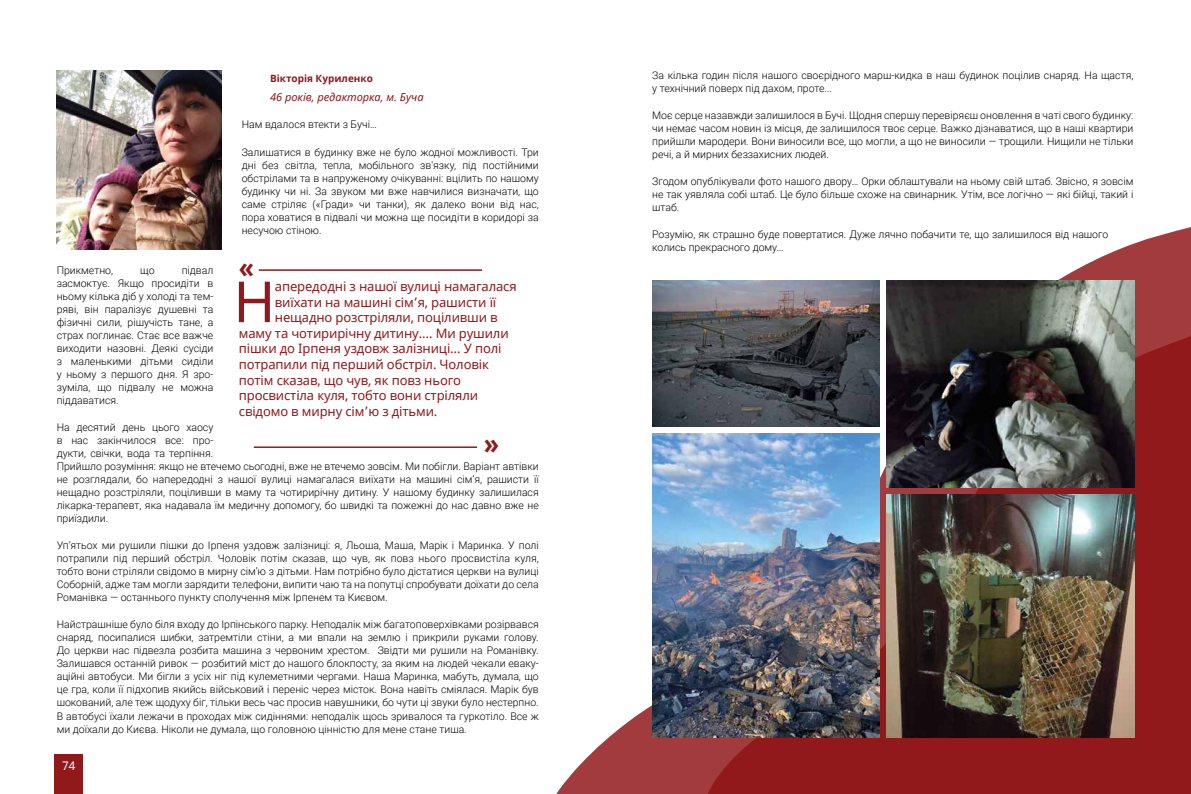
<style>
.page{position:relative;width:1191px;height:794px;background:#fff}
.page>*{position:absolute;margin:0;border:0;box-sizing:border-box;transform-origin:0 0}
.t1{font:56.7px "Noto Sans";color:#91181b}
.t2{font:700 28px "Futuris C";color:#91181b}
.t3{font:13px "Noto Sans";letter-spacing:-.01em;color:#91181b}
.t4{font:12px "Noto Sans";color:#fff}
.t5{font:italic 11px "Noto Sans";color:#91181b}
.t6{font:300 10.5px/13px "Roboto";color:#000;text-align:justify}
.t7{font:700 10px "Noto Sans";color:#91181b}
</style>
<div class="page">
<div style="left:55px;top:754px;width:28px;height:40px;background:#91181b"></div>
<img style="left:57px;top:71px;width:165px;height:178px">
<hr style="left:259px;top:269px;width:223px;height:2px;background:#91181b">
<hr style="left:254px;top:446px;width:223px;height:2px;background:#91181b">
<svg style="left:556px;top:227px;width:635px;height:567px"></svg>
<svg style="left:664px;top:329px;width:527px;height:465px;background:#942629"></svg>
<img style="left:652px;top:281px;width:227px;height:145px">
<img style="left:652px;top:434px;width:227px;height:303px">
<img style="left:886px;top:281px;width:248px;height:206px">
<img style="left:886px;top:495px;width:248px;height:242px">
<p class="t7" style="left:270px;top:71px;width:104px">Вікторія Куриленко</p>
<p class="t5" style="left:270px;top:89px;width:155px">46 років, редакторка, м. Буча</p>
<p class="t6" style="left:242px;top:118px;width:137px">Нам вдалося втекти з Бучі…</p>
<p class="t6" style="left:242px;top:145px;width:298px">Залишатися в будинку вже не було жодної можливості. Три дні без світла, тепла, мобільного зв'язку, під постійними обстрілами та в напруженому очікуванні: вцілить по нашому будинку чи ні. За звуком ми вже навчилися визначати, що саме стріляє («Гради» чи танки), як далеко вони від нас, пора ховатися в підвалі чи можна ще посидіти в коридорі за несучою стіною.</p>
<h2 class="t2" style="left:239px;top:252px;width:17px">«</h2>
<p class="t6" style="left:57px;top:263px;width:158px;text-indent:125px">підвал засмоктує. Якщо просидіти в ньому кілька діб у холоді та тем&shy;ряві, він паралізує душевні та фізичні сили, рішучість тане, а страх поглинає. Стає все важче виходити назовні. Деякі сусіди з маленькими дітьми сиділи у ньому з першого дня. Я зро&shy;зуміла, що підвалу не можна піддаватися.</p>
<p class="t6" style="left:57px;top:420px;width:483px;text-align:left">На десятий день цього хаосу<br>в нас закінчилося все: про-<br>дукти, свічки, вода та терпіння.<br>Прийшло розуміння: якщо не втечемо сьогодні, вже не втечемо зовсім. Ми побігли. Варіант автівки не розглядали, бо напередодні з нашої вулиці намагалася виїхати на машині сім’я, рашисти її нещадно розстріляли, поціливши в маму та чотирирічну дитину. У нашому будинку залишилася лікарка-терапевт, яка надавала їм медичну допомогу, бо швидкі та пожежні до нас давно вже не приїздили.</p>
<p class="t6" style="left:57px;top:538px;width:483px">Уп’ятьох ми рушили пішки до Ірпеня уздовж залізниці: я, Льоша, Маша, Марік і Маринка. У полі потрапили під перший обстріл. Чоловік потім сказав, що чув, як повз нього просвистіла куля, тобто вони стріляли свідомо в мирну сім’ю з дітьми. Нам потрібно було дістатися церкви на вулиці Соборній, адже там могли зарядити телефони, випити чаю та на попутці спробувати доїхати до села Романівка — останнього пункту сполучення між Ірпенем та Києвом.</p>
<p class="t6" style="left:57px;top:618px;width:483px">Найстрашніше було біля входу до Ірпінського парку. Неподалік між багатоповерхівками розірвався снаряд, посипалися шибки, затремтіли стіни, а ми впали на землю і прикрили руками голову.<br>До церкви нас підвезла розбита машина з червоним хрестом. Звідти ми рушили на Романівку.<br>Залишався останній ривок — розбитий міст до нашого блокпосту, за яким на людей чекали еваку&shy;аційні автобуси. Ми бігли з усіх ніг під кулеметними чергами. Наша Маринка, мабуть, думала, що це гра, коли її підхопив якийсь військовий і переніс через місток. Вона навіть сміялася. Марік був шокований, але теж щодуху біг, тільки весь час просив навушники, бо чути ці звуки було нестерпно.<br>В автобусі їхали лежачи в проходах між сидіннями: неподалік щось зривалося та гуркотіло. Все ж ми доїхали до Києва. Ніколи не думала, що головною цінністю для мене стане тиша.</p>
<p class="t6" style="left:57px;top:263px;width:58px">Прикметно,</p>
<p class="t6" style="left:140px;top:263px;width:16px">що</p>
<h1 class="t1" style="left:233px;top:263px;width:44px">Н</h1>
<p class="t3" style="left:275px;top:277px;width:243px">апередодні з нашої вулиці намагалася</p>
<p class="t3" style="left:275px;top:293px;width:223px">виїхати на машині сім’я, рашисти її</p>
<p class="t3" style="left:275px;top:308px;width:224px">нещадно розстріляли, поціливши в</p>
<p class="t3" style="left:239px;top:324px;width:271px">маму та чотирирічну дитину.… Ми рушили</p>
<p class="t3" style="left:239px;top:340px;width:264px">пішки до Ірпеня уздовж залізниці… У полі</p>
<p class="t3" style="left:239px;top:355px;width:251px">потрапили під перший обстріл. Чоловік</p>
<p class="t3" style="left:239px;top:371px;width:224px">потім сказав, що чув, як повз нього</p>
<p class="t3" style="left:239px;top:386px;width:241px">просвистіла куля, тобто вони стріляли</p>
<p class="t3" style="left:239px;top:402px;width:200px">свідомо в мирну сім’ю з дітьми.</p>
<h2 class="t2" style="left:499px;top:465px;width:17px;rotate:-180deg">«</h2>
<p class="t4" style="left:62px;top:757px;width:15px">74</p>
<p class="t6" style="left:652px;top:68px;width:482px">За кілька годин після нашого своєрідного марш-кидка в наш будинок поцілив снаряд. На щастя, у технічний поверх під дахом, проте...</p>
<p class="t6" style="left:652px;top:108px;width:482px">Моє серце назавжди залишилося в Бучі. Щодня спершу перевіряєш оновлення в чаті свого будинку: чи немає часом новин із місця, де залишилося твоє серце. Важко дізнаватися, що в наші квартири прийшли мародери. Вони виносили все, що могли, а що не виносили — трощили. Нищили не тільки речі, а й мирних беззахисних людей.</p>
<p class="t6" style="left:652px;top:174px;width:482px">Згодом опублікували фото нашого двору… Орки облаштували на ньому свій штаб. Звісно, я зовсім не так уявляла собі штаб. Це було більше схоже на свинарник. Утім, все логічно — які бійці, такий і штаб.</p>
<p class="t6" style="left:652px;top:228px;width:457px">Розумію, як страшно буде повертатися. Дуже лячно побачити те, що залишилося від нашого колись прекрасного дому…</p>
</div>
